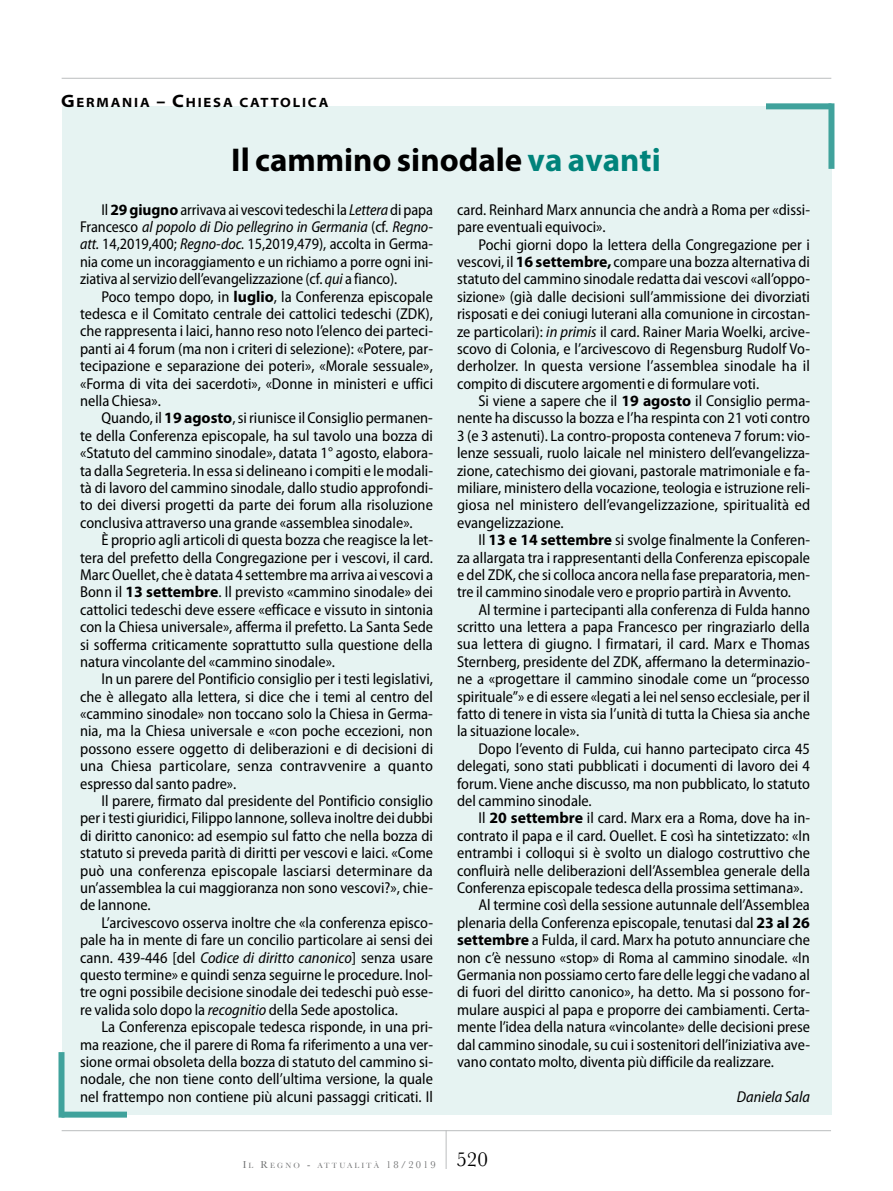
<style>
.page{position:relative;width:893px;height:1191px;background:#fff}
.page>*{position:absolute;margin:0;border:0;box-sizing:border-box;transform-origin:0 0}
.t1{font:700 33px "Myriad Pro";color:#000}
.t2{font:semi-condensed 15.75px/17.4px "Myriad Pro";color:#000;text-align:justify}
.t3{font:italic semi-condensed 15.75px "Myriad Pro";color:#000}
.t4{font:700 semi-expanded 13.5px "Myriad Pro";letter-spacing:.135em;color:#000}
.t5{font:7.8px "Baskerville";letter-spacing:.265em;color:#707172}
.s1{font-size:18px}
.s2{color:#00837b}
.s3{font-weight:700;font-stretch:normal}
.s4{font-style:italic}
.s5{font-size:10.5px}
</style>
<div class="page">
<hr style="left:62px;top:78px;width:769px;height:1px;background:#bbbdbe">
<hr style="left:62px;top:1130px;width:769px;height:1px;background:#bbbdbe">
<hr style="left:446px;top:1130px;width:1px;height:39px;background:#bbbdbe">
<div style="left:62px;top:106px;width:769px;height:1008px;background:#e6f3f2"></div>
<div style="left:766px;top:103px;width:65px;height:6px;background:#40a29c"></div>
<div style="left:828px;top:103px;width:6px;height:66px;background:#40a29c"></div>
<div style="left:62px;top:1111px;width:65px;height:6px;background:#40a29c"></div>
<div style="left:59px;top:1052px;width:6px;height:65px;background:#40a29c"></div>
<p class="t4" style="left:61px;top:95px;width:145px"><span class="s1">G</span>ERMANIA <span class="s1">– C</span>HIES</p>
<p class="t4" style="left:223px;top:95px;width:107px">A CATTOLICA</p>
<h1 class="t1" style="left:231px;top:141px;width:431px">Il cammino sinodale <span class="s2">va avanti</span></h1>
<p class="t2" style="left:80px;top:201px;width:354px;text-indent:21px">Il <span class="s3">29 giugno</span> arrivava ai vescovi tedeschi la <span class="s4">Lettera</span> di papa Francesco <span class="s4">al popolo di Dio pellegrino in Germania</span> (cf. <span class="s4">Regno&shy;att.</span> 14,2019,400; <span class="s4">Regno-doc.</span> 15,2019,479), accolta in Germa&shy;nia come un incoraggiamento e un richiamo a porre ogni ini&shy;ziativa al servizio dell’evangelizzazione (cf. <span class="s4">qui</span> a fianco).</p>
<p class="t2" style="left:80px;top:288px;width:355px;text-indent:21px">Poco tempo dopo, in <span class="s3">luglio</span>, la Conferenza episcopale tedesca e il Comitato centrale dei cattolici tedeschi (ZDK), che rappresenta i laici, hanno reso noto l’elenco dei parteci&shy;panti ai 4 forum (ma non i criteri di selezione): «Potere, par&shy;tecipazione e separazione dei poteri», «Morale sessuale», «Forma di vita dei sacerdoti», «Donne in ministeri e uffici nella Chiesa».</p>
<p class="t2" style="left:80px;top:410px;width:354px;text-indent:21px">Quando, il <span class="s3">19 agosto</span>, si riunisce il Consiglio permanen&shy;te della Conferenza episcopale, ha sul tavolo una bozza di «Statuto del cammino sinodale», datata 1° agosto, elabora&shy;ta dalla Segreteria. In essa si delineano i compiti e le modali&shy;tà di lavoro del cammino sinodale, dallo studio approfondi&shy;to dei diversi progetti da parte dei forum alla risoluzione conclusiva attraverso una grande «assemblea sinodale».</p>
<p class="t2" style="left:80px;top:531px;width:354px;text-indent:21px">È proprio agli articoli di questa bozza che reagisce la let&shy;tera del prefetto della Congregazione per i vescovi, il card.<br>Marc Ouellet, che è datata 4 settembre ma arriva ai vescovi a Bonn il <span class="s3">13 settembre</span>. Il previsto «cammino sinodale» dei cattolici tedeschi deve essere «efficace e vissuto in sintonia con la Chiesa universale», afferma il prefetto. La Santa Sede si sofferma criticamente soprattutto sulla questione della natura vincolante del «cammino sinodale».</p>
<p class="t2" style="left:80px;top:670px;width:355px;text-indent:21px">In un parere del Pontificio consiglio per i testi legislativi, che è allegato alla lettera, si dice che i temi al centro del «cammino sinodale» non toccano solo la Chiesa in Germa&shy;nia, ma la Chiesa universale e «con poche eccezioni, non possono essere oggetto di deliberazioni e di decisioni di una Chiesa particolare, senza contravvenire a quanto espresso dal santo padre».</p>
<p class="t2" style="left:80px;top:792px;width:354px;text-indent:21px">Il parere, firmato dal presidente del Pontificio consiglio per i testi giuridici, Filippo Iannone, solleva inoltre dei dubbi di diritto canonico: ad esempio sul fatto che nella bozza di statuto si preveda parità di diritti per vescovi e laici. «Come può una conferenza episcopale lasciarsi determinare da un’assemblea la cui maggioranza non sono vescovi?», chie&shy;de Iannone.</p>
<p class="t2" style="left:80px;top:914px;width:354px;text-indent:21px">L’arcivescovo osserva inoltre che «la conferenza episco&shy;pale ha in mente di fare un concilio particolare ai sensi dei cann. 439-446 [del <span class="s4">Codice di diritto canonico</span>] senza usare questo termine» e quindi senza seguirne le procedure. Inol&shy;tre ogni possibile decisione sinodale dei tedeschi può esse&shy;re valida solo dopo la <span class="s4">recognitio</span> della Sede apostolica.</p>
<p class="t2" style="left:80px;top:1018px;width:354px;text-indent:21px">La Conferenza episcopale tedesca risponde, in una pri&shy;ma reazione, che il parere di Roma fa riferimento a una ver&shy;sione ormai obsoleta della bozza di statuto del cammino si&shy;nodale, che non tiene conto dell’ultima versione, la quale nel frattempo non contiene più alcuni passaggi criticati. Il</p>
<p class="t2" style="left:457px;top:201px;width:354px">card. Reinhard Marx annuncia che andrà a Roma per «dissi&shy;pare eventuali equivoci».</p>
<p class="t2" style="left:457px;top:236px;width:354px;text-indent:21px">Pochi giorni dopo la lettera della Congregazione per i vescovi, il <span class="s3">16 settembre,</span> compare una bozza alternativa di statuto del cammino sinodale redatta dai vescovi «all’oppo&shy;sizione» (già dalle decisioni sull’ammissione dei divorziati risposati e dei coniugi luterani alla comunione in circostan&shy;ze particolari): <span class="s4">in primis</span> il card. Rainer Maria Woelki, arcive&shy;scovo di Colonia, e l’arcivescovo di Regensburg Rudolf Vo&shy;derholzer. In questa versione l’assemblea sinodale ha il compito di discutere argomenti e di formulare voti.</p>
<p class="t2" style="left:457px;top:392px;width:355px;text-indent:21px">Si viene a sapere che il <span class="s3">19 agosto</span> il Consiglio perma&shy;nente ha discusso la bozza e l’ha respinta con 21 voti contro 3 (e 3 astenuti). La contro-proposta conteneva 7 forum: vio&shy;lenze sessuali, ruolo laicale nel ministero dell’evangelizza&shy;zione, catechismo dei giovani, pastorale matrimoniale e fa&shy;miliare, ministero della vocazione, teologia e istruzione reli&shy;giosa nel ministero dell’evangelizzazione, spiritualità ed evangelizzazione.</p>
<p class="t2" style="left:457px;top:531px;width:354px;text-indent:21px">Il <span class="s3">13 e 14 settembre</span> si svolge finalmente la Conferen&shy;za allargata tra i rappresentanti della Conferenza episcopale e del ZDK, che si colloca ancora nella fase preparatoria, men&shy;tre il cammino sinodale vero e proprio partirà in Avvento.</p>
<p class="t2" style="left:457px;top:601px;width:354px;text-indent:21px">Al termine i partecipanti alla conferenza di Fulda hanno scritto una lettera a papa Francesco per ringraziarlo della sua lettera di giugno. I firmatari, il card. Marx e Thomas Sternberg, presidente del ZDK, affermano la determinazio&shy;ne a «progettare il cammino sinodale come un “processo spirituale”» e di essere «legati a lei nel senso ecclesiale, per il fatto di tenere in vista sia l’unità di tutta la Chiesa sia anche la situazione locale».</p>
<p class="t2" style="left:457px;top:740px;width:354px;text-indent:21px">Dopo l’evento di Fulda, cui hanno partecipato circa 45 delegati, sono stati pubblicati i documenti di lavoro dei 4 forum. Viene anche discusso, ma non pubblicato, lo statuto del cammino sinodale.</p>
<p class="t2" style="left:478px;top:809px;width:333px">Il <span class="s3">20 settembre</span> il card. Marx era a Roma, dove ha in-</p>
<p class="t2" style="left:457px;top:827px;width:354px">contrato il papa e il card. Ouellet. E così ha sintetizzato: «In</p>
<p class="t2" style="left:457px;top:844px;width:354px">entrambi i colloqui si è svolto un dialogo costruttivo che</p>
<p class="t2" style="left:457px;top:862px;width:354px">confluirà nelle deliberazioni dell’Assemblea generale della</p>
<p class="t2" style="left:457px;top:879px;width:347px">Conferenza episcopale tedesca della prossima settimana».</p>
<p class="t2" style="left:478px;top:896px;width:333px">Al termine così della sessione autunnale dell’Assemblea</p>
<p class="t2" style="left:457px;top:914px;width:354px">plenaria della Conferenza episcopale, tenutasi dal <span class="s3">23 al 26</span></p>
<p class="t2" style="left:457px;top:931px;width:354px"><span class="s3">settembre</span> a Fulda, il card. Marx ha potuto annunciare che</p>
<p class="t2" style="left:457px;top:949px;width:354px">non c’è nessuno «stop» di Roma al cammino sinodale. «In</p>
<p class="t2" style="left:457px;top:966px;width:354px">Germania non possiamo certo fare delle leggi che vadano al</p>
<p class="t2" style="left:457px;top:983px;width:354px">di fuori del diritto canonico», ha detto. Ma si possono for-</p>
<p class="t2" style="left:457px;top:1001px;width:354px">mulare auspici al papa e proporre dei cambiamenti. Certa-</p>
<p class="t2" style="left:457px;top:1018px;width:354px">mente l’idea della natura «vincolante» delle decisioni prese</p>
<p class="t2" style="left:457px;top:1036px;width:354px">dal cammino sinodale, su cui i sostenitori dell’iniziativa ave-</p>
<p class="t2" style="left:457px;top:1053px;width:318px">vano contato molto, diventa più difficile da realizzare.</p>
<p class="t3" style="left:737px;top:1088px;width:75px">Daniela Sala</p>
<p class="t5" style="left:243px;top:1160px;width:247px"><span class="s5">I</span>L <span class="s5">R</span>EGNO <span class="s5">-</span> ATTUALITÀ <span class="s5">18/2019</span> <sup>520</sup></p>
</div>
